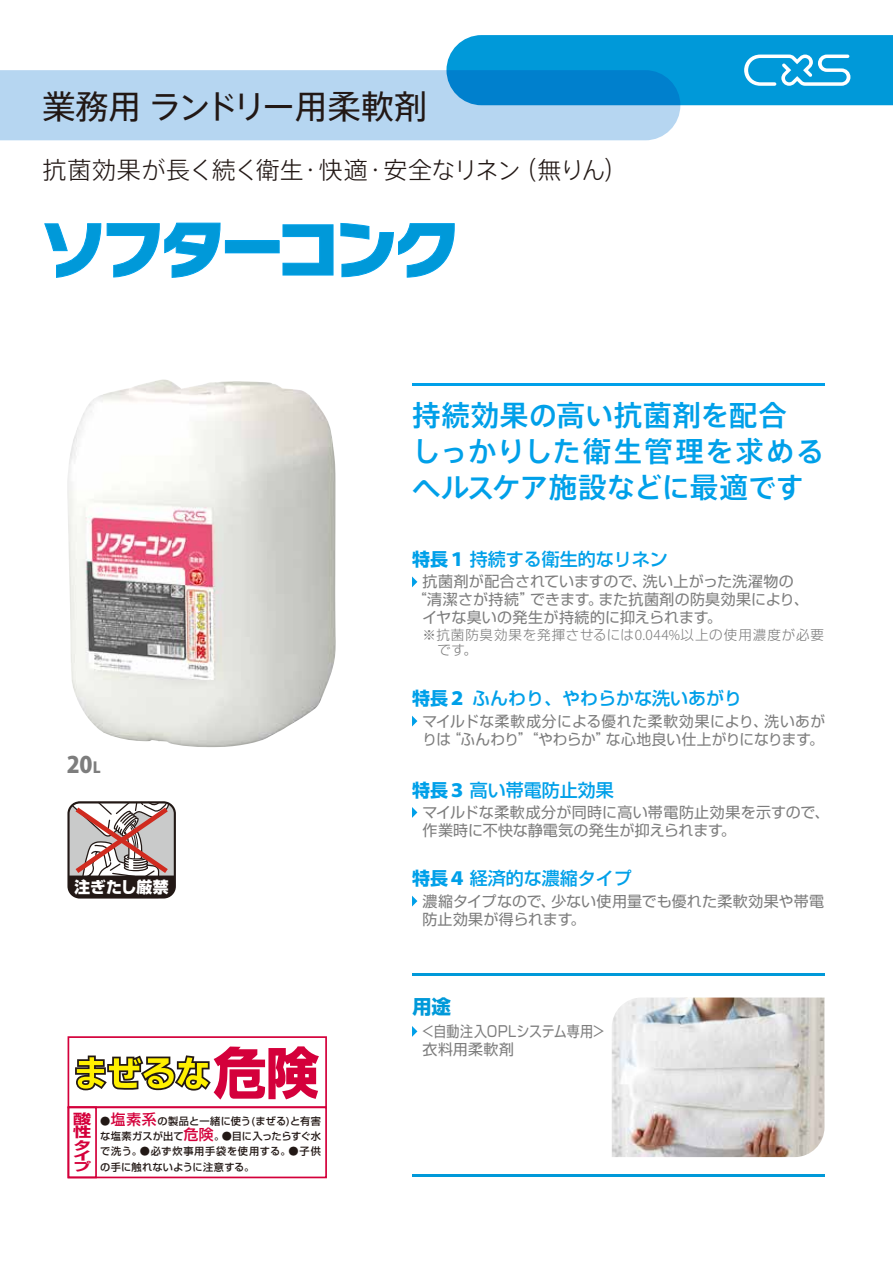
<style>
.page{position:relative;width:893px;height:1263px;background:#fff}
.page>*{position:absolute;margin:0;border:0;box-sizing:border-box;transform-origin:0 0}
.t1{font:900 61.65px "Typelabo N Std";letter-spacing:-.035em;color:#0099d9}
.t2{font:33px "Axis Std";letter-spacing:-.005em;color:#221815}
.t3{font:500 28.5px/36px "Axis Std";letter-spacing:.015em;color:#00a0e9}
.t4{font:300 24px "Axis Std";letter-spacing:-.035em;color:#221815}
.t5{font:800 22.5px "Koz Go Pro";color:#7d7d7d}
.t6{font:700 19.5px "Shin Go Pro";color:#0099d9}
.t7{font:500 18px "Shin Go Pro";color:#00a0e9}
.t8{font:800 15.75px "Shin Go Pro";letter-spacing:-.01em;color:#fff}
.t9{font:15px/18px "Shin Go Pro";letter-spacing:.015em;color:#7d7d7d}
.t10{font:15px/18px "Shin Go Pro";letter-spacing:.015em;color:#7d7d7d;scale:.87 1}
.t11{font:700 13.65px/13.6px "Shin Go Pro";color:#d4003b;scale:1.33 1}
.t12{font:300 13.5px/15px "Shin Go Pro";letter-spacing:.065em;color:#7d7d7d}
.t13{font:700 11.85px/10.2px "Shin Go Pro";color:#d4003b;scale:1.54 1}
.t14{font:500 10.2px/15.3px "Shin Go Pro";letter-spacing:.025em;color:#221815;text-align:justify}
.s1{font-size:15px}
.s2{font-size:14.85px;color:#d4003b}
.s3{font-weight:700}
.s4{font-family:"Koz Go Pro";font-weight:800}
.s5{font-family:"Koz Go Pro"}
</style>
<div class="page">
<svg style="left:44px;top:222px;width:177px;height:56px"></svg>
<svg style="left:282px;top:224px;width:52px;height:52px"></svg>
<svg style="left:340px;top:223px;width:115px;height:55px"></svg>
<img style="left:612px;top:997px;width:212px;height:160px">
<hr style="left:412px;top:1175px;width:412px;height:2px;background:#0099d9">
<hr style="left:412px;top:973px;width:412px;height:2px;background:#0099d9">
<hr style="left:412px;top:384px;width:412px;height:2px;background:#00a0e9">
<svg style="left:412px;top:576px;width:5px;height:11px"></svg>
<svg style="left:412px;top:716px;width:5px;height:10px"></svg>
<svg style="left:412px;top:807px;width:5px;height:11px"></svg>
<svg style="left:412px;top:896px;width:5px;height:10px"></svg>
<svg style="left:412px;top:1026px;width:5px;height:11px"></svg>
<img style="left:67px;top:379px;width:269px;height:368px">
<div style="left:68px;top:1106px;width:29px;height:72px;border:2px solid #d4003b"></div>
<svg style="left:75px;top:1046px;width:244px;height:53px"></svg>
<div style="left:68px;top:1106px;width:259px;height:72px;border:2px solid #d4003b"></div>
<div style="left:68px;top:1036px;width:259px;height:72px;border:2px solid #d4003b"></div>
<div style="left:67px;top:801px;width:109px;height:97px;border:2px solid #221815;border-radius:11px"></div>
<svg style="left:69px;top:801px;width:106px;height:98px"></svg>
<div style="left:0;top:70px;width:680px;height:70px;background:#b6d6f1"></div>
<svg style="left:446px;top:35px;width:447px;height:70px;background:#0d98d8"></svg>
<p class="t2" style="left:43px;top:82px;width:386px">業務用 ランドリー用柔軟剤</p>
<p class="t4" style="left:43px;top:152px;width:587px">抗菌効果が長く続く衛生・快適・安全なリネン（無りん）</p>
<p class="t1" style="left:43px;top:204px;width:416px">ソフターコンク</p>
<p class="t5" style="left:67px;top:750px;width:36px">20<span class="s1">L</span></p>
<p class="t8" style="left:75px;top:875px;width:96px">注ぎたし厳禁</p>
<p class="t11" style="left:73px;top:1110px;width:15px">酸性</p>
<p class="t13" style="left:73px;top:1139px;width:12px">タイ</p>
<p class="t13" style="left:73px;top:1160px;width:13px">プ</p>
<p class="t14" style="left:100px;top:1112px;width:222px">●<span class="s2">塩素系</span>の製品と一緒に使う(まぜる)と有害な塩素ガスが出て<span class="s2">危険</span>。●目に入ったらすぐ水で洗う。●必ず炊事用手袋を使用する。●子供の手に触れないように注意する｡</p>
<p class="t3" style="left:412px;top:395px;width:414px">持続効果の高い抗菌剤を配合<br>しっかりした衛生管理を求めるヘルスケア施設などに最適です</p>
<p class="t7" style="left:412px;top:544px;width:257px"><span class="s3">特長</span><span class="s4">１</span> 持続する衛生的なリネン</p>
<p class="t9" style="left:423px;top:571px;width:373px">抗菌剤が配合されていますので、洗い上がった洗濯物の</p>
<p class="t9" style="left:412px;top:589px;width:398px">“清潔さが持続”できます。また抗菌剤の防臭効果により、</p>
<p class="t9" style="left:423px;top:607px;width:301px">イヤな臭いの発生が持続的に抑えられます。</p>
<p class="t12" style="left:438px;top:626px;width:388px;text-indent:-15px">※抗菌防臭効果を発揮させるには<span class="s5">0.044%</span>以上の使用濃度が必要です。</p>
<p class="t7" style="left:412px;top:684px;width:331px"><span class="s3">特長</span><span class="s4">２</span> ふんわり、やわらかな洗いあがり</p>
<p class="t9" style="left:423px;top:710px;width:404px">マイルドな柔軟成分による優れた柔軟効果により、洗いあがりは“ふんわり”“やわらか”な心地良い仕上がりになります。</p>
<p class="t7" style="left:412px;top:775px;width:203px"><span class="s3">特長</span><span class="s4">３</span> 高い帯電防止効果</p>
<p class="t9" style="left:423px;top:801px;width:408px">マイルドな柔軟成分が同時に高い帯電防止効果を示すので、作業時に不快な静電気の発生が抑えられます。</p>
<p class="t7" style="left:412px;top:864px;width:221px"><span class="s3">特長</span><span class="s4">４</span> 経済的な濃縮タイプ</p>
<p class="t9" style="left:423px;top:890px;width:403px">濃縮タイプなので、少ない使用量でも優れた柔軟効果や帯電防止効果が得られます。</p>
<p class="t6" style="left:412px;top:991px;width:40px">用途</p>
<p class="t10" style="left:423px;top:1020px;width:210px">&lt;自動注入OPLシステム専用&gt;衣料用柔軟剤</p>
</div>
